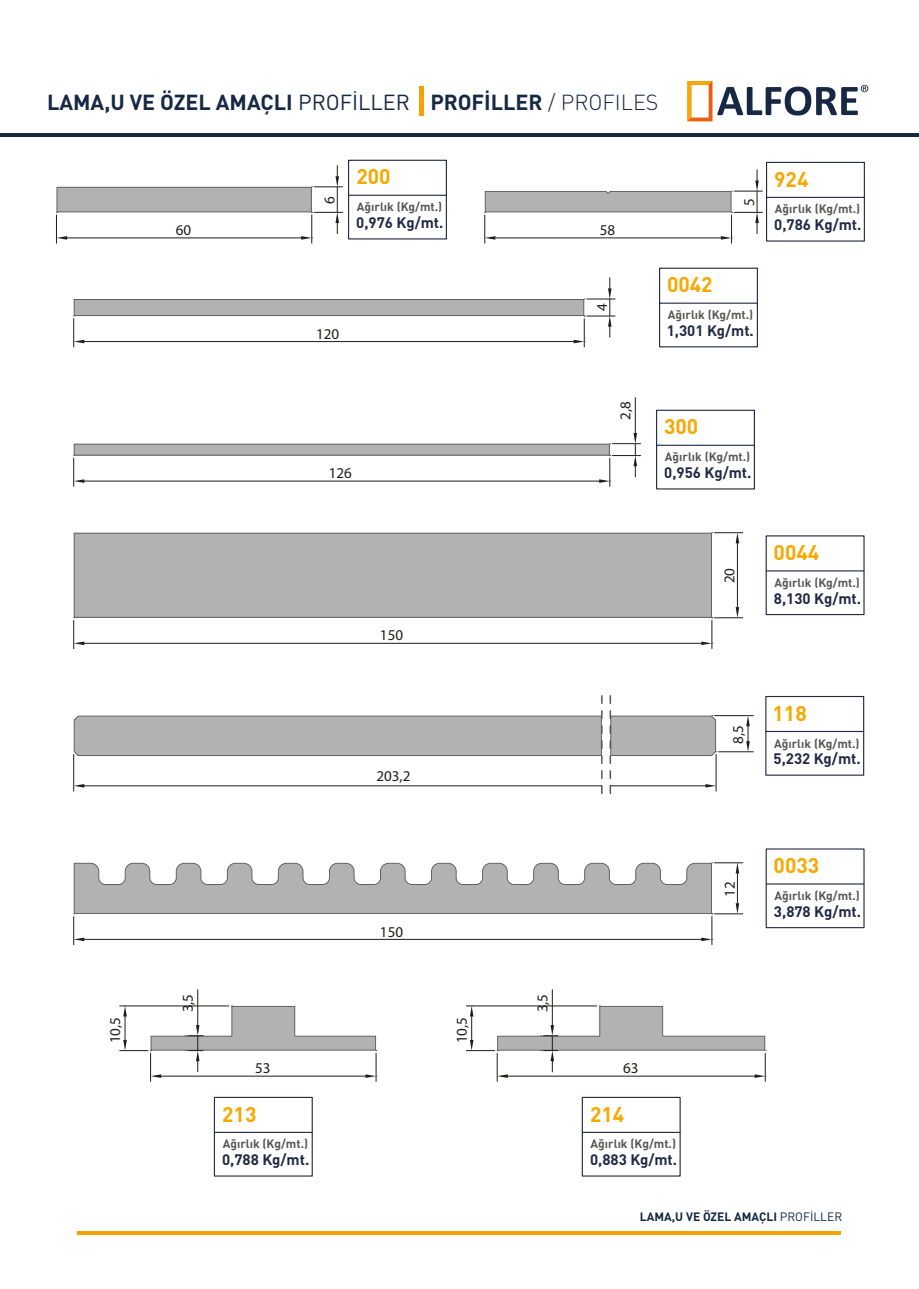
<style>
.page{position:relative;width:919px;height:1289px;background:#fff}
.page>*{position:absolute;margin:0;border:0;box-sizing:border-box;transform-origin:0 0}
.t1{font:700 21.45px "DIN Pro";color:#162844}
.t2{font:700 21px "DIN Pro";color:#f7a800}
.t3{font:700 15px "DIN Pro";color:#202945}
.t4{font:15px "Myriad Pro";color:#1d1d1b}
.t5{font:700 12px "DIN Pro";color:#575756}
.t6{font:700 12px "DIN Pro";color:#162845}
.s1{font-weight:400}
.s2{font-weight:300}
</style>
<div class="page">
<svg style="left:687px;top:81px;width:181px;height:40px"></svg>
<hr style="left:0;top:133px;width:918px;height:4px;background:#162844">
<div style="left:419px;top:87px;width:5px;height:29px;background:#f6a200"></div>
<hr style="left:77px;top:1231px;width:763px;height:4px;background:#f6a200">
<div style="left:74px;top:532px;width:637px;height:85px;background:#b3b2b2"></div>
<div style="left:348px;top:160px;width:99px;height:79px;border:1px solid #202945"></div>
<hr style="left:348px;top:195px;width:98px;height:1px;background:#202945">
<div style="left:659px;top:268px;width:98px;height:79px;border:1px solid #202945"></div>
<hr style="left:659px;top:302px;width:98px;height:2px;background:#202945">
<div style="left:656px;top:410px;width:98px;height:79px;border:1px solid #202945"></div>
<hr style="left:656px;top:444px;width:98px;height:2px;background:#202945">
<div style="left:765px;top:535px;width:99px;height:80px;border:1px solid #202945"></div>
<hr style="left:766px;top:570px;width:97px;height:1px;background:#202945">
<div style="left:765px;top:696px;width:99px;height:79px;border:1px solid #202945"></div>
<hr style="left:765px;top:731px;width:98px;height:1px;background:#202945">
<div style="left:765px;top:848px;width:99px;height:80px;border:1px solid #202945"></div>
<hr style="left:766px;top:883px;width:97px;height:1px;background:#202945">
<div style="left:214px;top:1096px;width:99px;height:80px;border:1px solid #202945"></div>
<hr style="left:214px;top:1131px;width:98px;height:1px;background:#202945">
<div style="left:581px;top:1096px;width:99px;height:80px;border:1px solid #202945"></div>
<hr style="left:582px;top:1131px;width:98px;height:1px;background:#202945">
<div style="left:766px;top:162px;width:98px;height:80px;border:1px solid #202945"></div>
<hr style="left:766px;top:197px;width:98px;height:1px;background:#202945">
<hr style="left:73px;top:754px;width:1px;height:37px;background:#1d1d1b">
<hr style="left:84px;top:643px;width:617px;height:1px;background:#1d1d1b">
<hr style="left:737px;top:543px;width:1px;height:64px;background:#1d1d1b">
<hr style="left:635px;top:397px;width:1px;height:36px;background:#1d1d1b">
<hr style="left:718px;top:751px;width:35px;height:1px;background:#1d1d1b">
<hr style="left:714px;top:715px;width:39px;height:1px;background:#1d1d1b">
<hr style="left:552px;top:989px;width:1px;height:36px;background:#1d1d1b">
<hr style="left:197px;top:989px;width:1px;height:36px;background:#1d1d1b">
<svg style="left:56px;top:165px;width:286px;height:78px"></svg>
<svg style="left:73px;top:278px;width:542px;height:69px"></svg>
<svg style="left:73px;top:617px;width:11px;height:31px"></svg>
<svg style="left:701px;top:607px;width:41px;height:41px"></svg>
<svg style="left:711px;top:532px;width:31px;height:11px"></svg>
<svg style="left:73px;top:433px;width:567px;height:53px"></svg>
<svg style="left:73px;top:862px;width:669px;height:82px"></svg>
<svg style="left:74px;top:695px;width:643px;height:98px"></svg>
<svg style="left:746px;top:715px;width:3px;height:36px"></svg>
<svg style="left:466px;top:1005px;width:300px;height:76px"></svg>
<svg style="left:120px;top:1005px;width:257px;height:76px"></svg>
<svg style="left:484px;top:170px;width:278px;height:73px"></svg>
<h1 class="t1" style="left:47px;top:84px;width:613px">LAMA,U VE ÖZEL AMAÇLI <span class="s1">PROFİLLER</span> PROFİLLER <span class="s2">/ PROFILES</span></h1>
<p class="t4" style="left:176px;top:221px;width:17px">60</p>
<p class="t4" style="left:320px;top:204px;width:9px;rotate:-90deg">6</p>
<h2 class="t2" style="left:356px;top:159px;width:36px">200</h2>
<p class="t5" style="left:357px;top:197px;width:87px">Ağırlık (Kg/mt.)</p>
<p class="t3" style="left:356px;top:210px;width:89px">0,976 Kg/mt.</p>
<p class="t4" style="left:316px;top:324px;width:25px">120</p>
<p class="t4" style="left:600px;top:221px;width:17px">58</p>
<p class="t4" style="left:592px;top:311px;width:9px;rotate:-90deg">4</p>
<p class="t4" style="left:739px;top:206px;width:9px;rotate:-90deg">5</p>
<h2 class="t2" style="left:667px;top:267px;width:47px">0042</h2>
<p class="t5" style="left:667px;top:305px;width:87px">Ağırlık (Kg/mt.)</p>
<p class="t3" style="left:666px;top:318px;width:89px">1,301 Kg/mt.</p>
<h2 class="t2" style="left:774px;top:161px;width:36px">924</h2>
<p class="t5" style="left:774px;top:199px;width:87px">Ağırlık (Kg/mt.)</p>
<p class="t3" style="left:774px;top:212px;width:89px">0,786 Kg/mt.</p>
<p class="t4" style="left:329px;top:464px;width:25px">126</p>
<p class="t4" style="left:616px;top:420px;width:20px;rotate:-90deg">2,8</p>
<h2 class="t2" style="left:664px;top:409px;width:36px">300</h2>
<p class="t5" style="left:665px;top:447px;width:87px">Ağırlık (Kg/mt.)</p>
<p class="t3" style="left:664px;top:460px;width:89px">0,956 Kg/mt.</p>
<p class="t4" style="left:380px;top:626px;width:25px">150</p>
<p class="t4" style="left:720px;top:583px;width:17px;rotate:-90deg">20</p>
<h2 class="t2" style="left:773px;top:535px;width:47px">0044</h2>
<p class="t5" style="left:774px;top:572px;width:87px">Ağırlık (Kg/mt.)</p>
<p class="t3" style="left:773px;top:585px;width:89px">8,130 Kg/mt.</p>
<p class="t4" style="left:376px;top:766px;width:35px">203,2</p>
<p class="t4" style="left:729px;top:744px;width:20px;rotate:-90deg">8,5</p>
<h2 class="t2" style="left:772px;top:695px;width:36px">118</h2>
<p class="t5" style="left:774px;top:733px;width:87px">Ağırlık (Kg/mt.)</p>
<p class="t3" style="left:773px;top:746px;width:89px">5,232 Kg/mt.</p>
<p class="t4" style="left:106px;top:1043px;width:28px;rotate:-90deg">10,5</p>
<p class="t4" style="left:380px;top:922px;width:25px">150</p>
<p class="t4" style="left:179px;top:1012px;width:20px;rotate:-90deg">3,5</p>
<p class="t4" style="left:533px;top:1012px;width:20px;rotate:-90deg">3,5</p>
<p class="t4" style="left:255px;top:1058px;width:17px">53</p>
<h2 class="t2" style="left:222px;top:1096px;width:36px">213</h2>
<p class="t5" style="left:223px;top:1134px;width:87px">Ağırlık (Kg/mt.)</p>
<p class="t3" style="left:222px;top:1147px;width:89px">0,788 Kg/mt.</p>
<p class="t4" style="left:452px;top:1043px;width:28px;rotate:-90deg">10,5</p>
<p class="t4" style="left:623px;top:1058px;width:17px">63</p>
<h2 class="t2" style="left:590px;top:1096px;width:36px">214</h2>
<p class="t5" style="left:590px;top:1134px;width:87px">Ağırlık (Kg/mt.)</p>
<p class="t3" style="left:590px;top:1147px;width:89px">0,883 Kg/mt.</p>
<p class="t4" style="left:720px;top:897px;width:17px;rotate:-90deg">12</p>
<h2 class="t2" style="left:773px;top:848px;width:47px">0033</h2>
<p class="t5" style="left:774px;top:885px;width:87px">Ağırlık (Kg/mt.)</p>
<p class="t3" style="left:774px;top:898px;width:89px">3,878 Kg/mt.</p>
<p class="t6" style="left:640px;top:1206px;width:204px">LAMA,U VE ÖZEL AMAÇLI <span class="s1">PROFİLLER</span></p>
</div>
